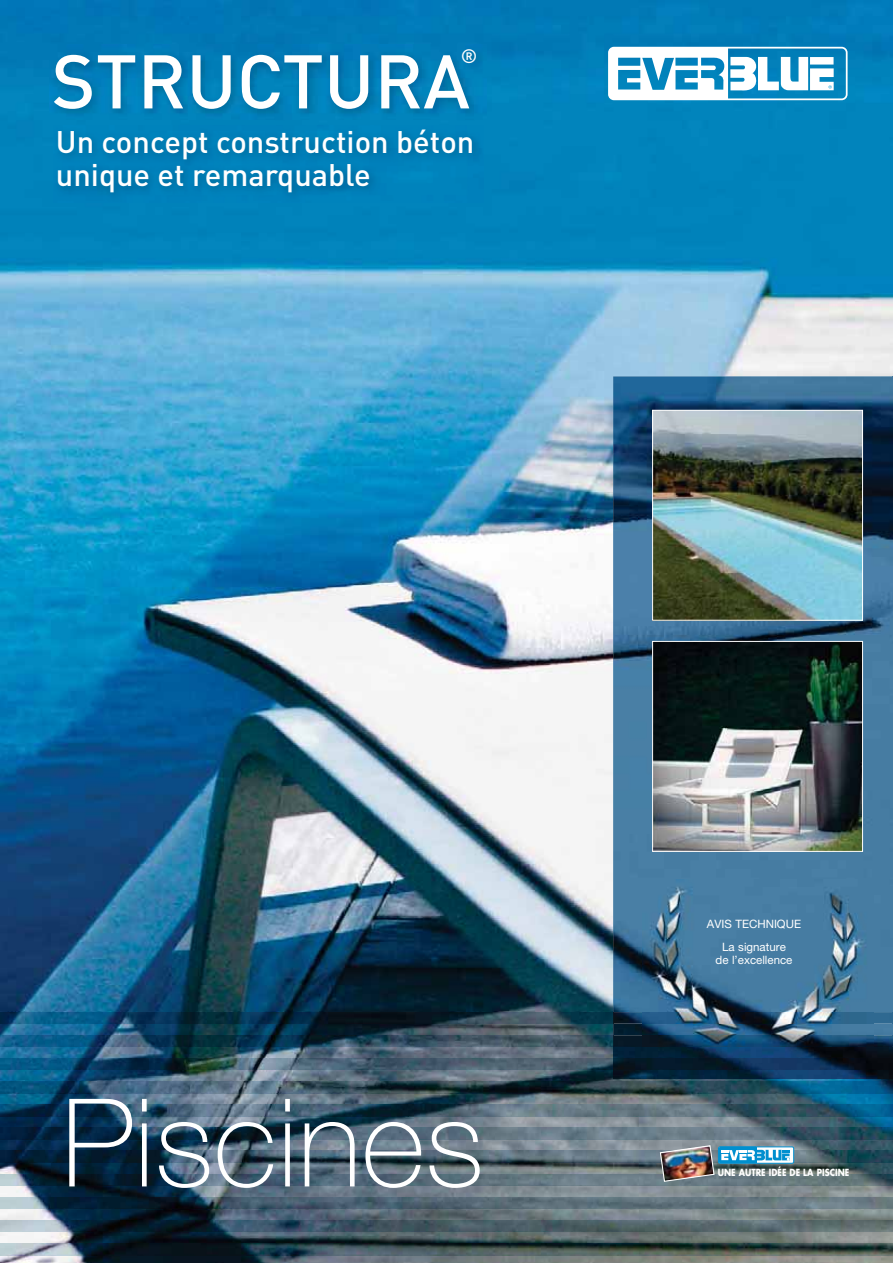
<style>
.page{position:relative;width:893px;height:1263px;background:#fff}
.page>*{position:absolute;margin:0;border:0;box-sizing:border-box;transform-origin:0 0}
.t1{font:100 122.55px "Helvetica Neue";color:#fff}
.t2{font:500 74.7px "DIN";color:#fff}
.t3{font:500 30.75px/32.8px "DIN";color:#fff}
.t4{font:500 19.2px "DIN";color:#fff}
.t5{font:11.55px/22.5px "Helvetica Neue";color:#fff;text-align:center}
.t6{font:700 9.6px "Futura";color:#fff;scale:.85 1}
</style>
<div class="page">
<img style="left:0;top:0;width:893px;height:1263px">
<img style="left:50px;top:44px;width:437px;height:76px">
<img style="left:53px;top:125px;width:430px;height:78px">
<img style="left:0;top:1243px;width:893px;height:12px">
<img style="left:0;top:1220px;width:893px;height:12px">
<img style="left:0;top:1197px;width:893px;height:12px">
<img style="left:0;top:1174px;width:893px;height:12px">
<img style="left:0;top:1151px;width:893px;height:11px">
<img style="left:0;top:1128px;width:893px;height:11px">
<img style="left:0;top:1105px;width:893px;height:11px">
<img style="left:0;top:1081px;width:893px;height:12px">
<img style="left:0;top:1058px;width:613px;height:12px">
<img style="left:0;top:1035px;width:613px;height:12px">
<img style="left:0;top:1012px;width:613px;height:12px">
<img style="left:613px;top:376px;width:280px;height:702px">
<img style="left:654px;top:412px;width:207px;height:207px">
<div style="left:652px;top:410px;width:211px;height:211px;border:1px solid #fff"></div>
<img style="left:654px;top:643px;width:207px;height:207px">
<div style="left:652px;top:641px;width:211px;height:211px;border:1px solid #fff"></div>
<svg style="left:718px;top:1147px;width:76px;height:16px"></svg>
<div style="left:718px;top:1146px;width:76px;height:17px;border:1px solid #008fcf;border-radius:2px"></div>
<img style="left:659px;top:1144px;width:130px;height:38px">
<svg style="left:608px;top:47px;width:240px;height:53px"></svg>
<img style="left:642px;top:879px;width:231px;height:167px">
<p class="t4" style="left:461px;top:49px;width:18px">®</p>
<h2 class="t2" style="left:52px;top:55px;width:420px">STRUCTURA</h2>
<p class="t3" style="left:56px;top:129px;width:420px">Un concept construction béton unique et remarquable</p>
<h1 class="t1" style="left:62px;top:1099px;width:424px">Piscines</h1>
<p class="t5" style="left:707px;top:914px;width:96px">AVIS TECHNIQUE<br>La signature</p>
<p class="t5" style="left:715px;top:950px;width:78px">de l’excellence</p>
<p class="t6" style="left:718px;top:1167px;width:156px">UNE AUTRE IDÉE DE LA PISCINE</p>
</div>
